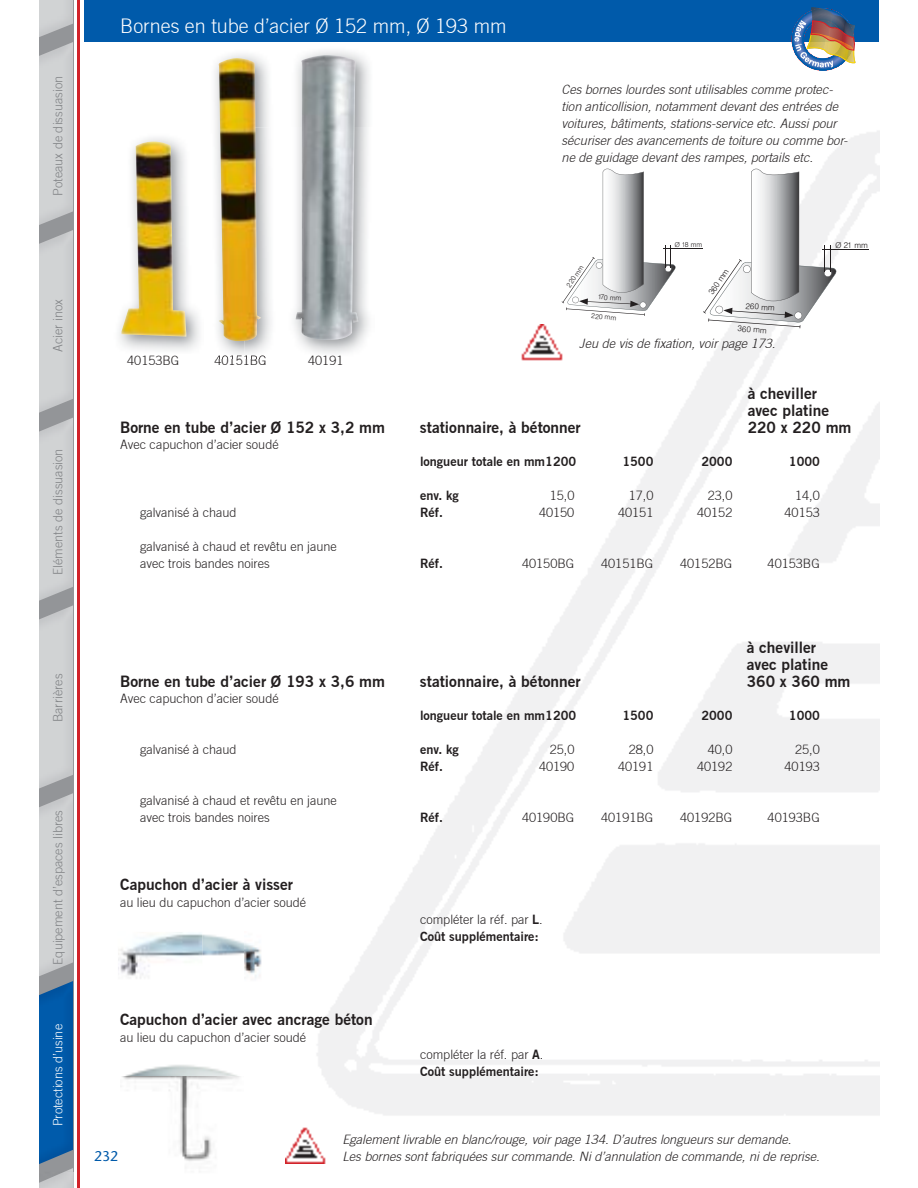
<style>
.page{position:relative;width:918px;height:1188px;background:#fff}
.page>*{position:absolute;margin:0;border:0;box-sizing:border-box;transform-origin:0 0}
.t1{font:300 19.8px "Commerce Light S Si";color:#fff}
.t2{font:600 15.45px/17px "Commerce S Si";color:#231f20}
.t3{font:14.1px "Stone Sans";color:#005aaa}
.t4{font:300 12.75px/17px "Commerce Light S Si";color:#231f20}
.t5{font:italic 300 12.75px/17px "Commerce Light S Si";color:#231f20}
.t6{font:600 12.75px "Commerce S Si";color:#231f20}
.t7{font:300 12.75px "Commerce Light S Si";color:#808285}
.t8{font:300 12.75px "Commerce Light S Si";color:#fff}
.t9{font:300 8.1px "Helvetica BQ";color:#231f20}
.t10{font:300 6.9px "Helvetica BQ";color:#231f20}
.s1{font-family:"Commerce S Si";font-weight:600}
</style>
<div class="page">
<hr style="left:78px;top:0;width:2px;height:1188px;background:#d2232a">
<img style="left:246px;top:131px;width:633px;height:984px">
<img style="left:288px;top:51px;width:86px;height:306px">
<img style="left:296px;top:55px;width:63px;height:285px">
<svg style="left:562px;top:169px;width:115px;height:147px"></svg>
<hr style="left:663px;top:248px;width:40px;height:1px;background:#231f20">
<svg style="left:703px;top:169px;width:135px;height:159px"></svg>
<hr style="left:822px;top:249px;width:46px;height:1px;background:#231f20">
<img style="left:123px;top:1065px;width:116px;height:96px">
<img style="left:246px;top:1077px;width:1px;height:38px">
<img style="left:121px;top:1076px;width:124px;height:1px">
<svg style="left:246px;top:1060px;width:1px;height:17px"></svg>
<img style="left:118px;top:932px;width:145px;height:51px">
<img style="left:120px;top:941px;width:125px;height:1px">
<svg style="left:245px;top:941px;width:18px;height:1px"></svg>
<img style="left:285px;top:1128px;width:41px;height:36px">
<svg style="left:521px;top:323px;width:43px;height:37px"></svg>
<img style="left:562px;top:324px;width:2px;height:36px">
<img style="left:522px;top:324px;width:40px;height:36px">
<img style="left:215px;top:54px;width:54px;height:301px">
<img style="left:245px;top:127px;width:31px;height:231px">
<img style="left:217px;top:355px;width:28px;height:3px">
<img style="left:245px;top:355px;width:21px;height:3px">
<img style="left:219px;top:58px;width:42px;height:283px">
<img style="left:121px;top:142px;width:65px;height:195px">
<div style="left:85px;top:0;width:794px;height:42px;background:#005aaa"></div>
<img style="left:792px;top:7px;width:64px;height:63px">
<div style="left:39px;top:0;width:34px;height:1188px;background:#939598"></div>
<svg style="left:64px;top:1168px;width:10px;height:20px"></svg>
<img style="left:39px;top:1172px;width:34px;height:16px">
<img style="left:39px;top:42px;width:34px;height:183px">
<img style="left:39px;top:0;width:34px;height:37px">
<img style="left:39px;top:230px;width:34px;height:183px">
<img style="left:39px;top:418px;width:34px;height:183px">
<img style="left:39px;top:605px;width:34px;height:184px">
<img style="left:39px;top:793px;width:34px;height:183px">
<img style="left:39px;top:981px;width:34px;height:183px">
<p class="t7" style="left:53px;top:196px;width:121px;rotate:-90deg">Poteaux de dissuasion</p>
<p class="t7" style="left:53px;top:352px;width:54px;rotate:-90deg">Acier inox</p>
<p class="t7" style="left:53px;top:575px;width:128px;rotate:-90deg">Eléments de dissuasion</p>
<p class="t7" style="left:53px;top:722px;width:50px;rotate:-90deg">Barrières</p>
<p class="t7" style="left:53px;top:965px;width:156px;rotate:-90deg">Equipement d’espaces libres</p>
<p class="t8" style="left:53px;top:1126px;width:104px;rotate:-90deg">Protections d’usine</p>
<h1 class="t1" style="left:120px;top:18px;width:388px">Bornes en tube d’acier Ø 152 mm, Ø 193 mm</h1>
<p class="t4" style="left:127px;top:353px;width:54px">40153BG</p>
<p class="t4" style="left:215px;top:353px;width:54px">40151BG</p>
<p class="t4" style="left:308px;top:353px;width:37px">40191</p>
<p class="t5" style="left:562px;top:82px;width:288px">Ces bornes lourdes sont utilisables comme protec&shy;tion anticollision, notamment devant des entrées de voitures, bâtiments, stations-service etc. Aussi pour sécuriser des avancements de toiture ou comme bor&shy;ne de guidage devant des rampes, portails etc.</p>
<p class="t10" style="left:565px;top:284px;width:27px;rotate:-56deg">220 mm</p>
<p class="t10" style="left:598px;top:293px;width:25px;rotate:4deg">170 mm</p>
<p class="t10" style="left:592px;top:312px;width:27px;rotate:4deg">220 mm</p>
<p class="t10" style="left:675px;top:241px;width:29px">Ø 18 mm</p>
<p class="t9" style="left:707px;top:291px;width:31px;rotate:-56deg">360 mm</p>
<p class="t9" style="left:746px;top:301px;width:31px;rotate:4deg">260 mm</p>
<p class="t9" style="left:738px;top:324px;width:31px;rotate:4deg">360 mm</p>
<p class="t5" style="left:579px;top:336px;width:198px">Jeu de vis de fixation, voir page 173.</p>
<p class="t9" style="left:836px;top:240px;width:34px">Ø 21 mm</p>
<p class="t2" style="left:748px;top:386px;width:105px">à cheviller<br>avec platine<br>220 x 220 mm</p>
<p class="t2" style="left:120px;top:420px;width:267px">Borne en tube d’acier Ø 152 x 3,2 mm</p>
<p class="t2" style="left:420px;top:420px;width:162px">stationnaire, à bétonner</p>
<p class="t4" style="left:120px;top:438px;width:160px">Avec capuchon d’acier soudé</p>
<p class="t6" style="left:420px;top:457px;width:158px">longueur totale en mm 1200</p>
<p class="t6" style="left:622px;top:457px;width:33px">1500</p>
<p class="t6" style="left:701px;top:457px;width:33px">2000</p>
<p class="t6" style="left:789px;top:457px;width:33px">1000</p>
<p class="t6" style="left:420px;top:491px;width:40px">env. kg</p>
<p class="t4" style="left:550px;top:488px;width:26px">15,0</p>
<p class="t4" style="left:629px;top:488px;width:26px">17,0</p>
<p class="t4" style="left:708px;top:488px;width:26px">23,0</p>
<p class="t4" style="left:795px;top:488px;width:26px">14,0</p>
<p class="t4" style="left:140px;top:505px;width:98px">galvanisé à chaud</p>
<p class="t6" style="left:420px;top:508px;width:24px">Réf.</p>
<p class="t4" style="left:539px;top:505px;width:37px">40150</p>
<p class="t4" style="left:618px;top:505px;width:37px">40151</p>
<p class="t4" style="left:697px;top:505px;width:37px">40152</p>
<p class="t4" style="left:785px;top:505px;width:37px">40153</p>
<p class="t4" style="left:140px;top:539px;width:198px">galvanisé à chaud et revêtu en jaune avec trois bandes noires</p>
<p class="t6" style="left:420px;top:559px;width:24px">Réf.</p>
<p class="t4" style="left:522px;top:556px;width:54px">40150BG</p>
<p class="t4" style="left:601px;top:556px;width:54px">40151BG</p>
<p class="t4" style="left:680px;top:556px;width:54px">40152BG</p>
<p class="t4" style="left:768px;top:556px;width:54px">40153BG</p>
<p class="t2" style="left:747px;top:640px;width:105px">à cheviller<br>avec platine<br>360 x 360 mm</p>
<p class="t2" style="left:120px;top:674px;width:267px">Borne en tube d’acier Ø 193 x 3,6 mm</p>
<p class="t2" style="left:420px;top:674px;width:162px">stationnaire, à bétonner</p>
<p class="t4" style="left:120px;top:692px;width:160px">Avec capuchon d’acier soudé</p>
<p class="t6" style="left:420px;top:711px;width:158px">longueur totale en mm 1200</p>
<p class="t6" style="left:622px;top:711px;width:33px">1500</p>
<p class="t6" style="left:701px;top:711px;width:33px">2000</p>
<p class="t6" style="left:789px;top:711px;width:33px">1000</p>
<p class="t4" style="left:140px;top:742px;width:98px">galvanisé à chaud</p>
<p class="t6" style="left:420px;top:745px;width:40px">env. kg</p>
<p class="t4" style="left:550px;top:742px;width:26px">25,0</p>
<p class="t4" style="left:629px;top:742px;width:26px">28,0</p>
<p class="t4" style="left:708px;top:742px;width:26px">40,0</p>
<p class="t4" style="left:795px;top:742px;width:26px">25,0</p>
<p class="t6" style="left:420px;top:762px;width:24px">Réf.</p>
<p class="t4" style="left:539px;top:759px;width:37px">40190</p>
<p class="t4" style="left:618px;top:759px;width:37px">40191</p>
<p class="t4" style="left:697px;top:759px;width:37px">40192</p>
<p class="t4" style="left:785px;top:759px;width:37px">40193</p>
<p class="t4" style="left:140px;top:793px;width:198px">galvanisé à chaud et revêtu en jaune avec trois bandes noires</p>
<p class="t6" style="left:420px;top:813px;width:24px">Réf.</p>
<p class="t4" style="left:522px;top:810px;width:54px">40190BG</p>
<p class="t4" style="left:601px;top:810px;width:54px">40191BG</p>
<p class="t4" style="left:680px;top:810px;width:54px">40192BG</p>
<p class="t4" style="left:768px;top:810px;width:54px">40193BG</p>
<p class="t2" style="left:120px;top:877px;width:174px">Capuchon d’acier à visser</p>
<p class="t4" style="left:120px;top:895px;width:188px">au lieu du capuchon d’acier soudé</p>
<p class="t2" style="left:120px;top:1013px;width:254px">Capuchon d’acier avec ancrage béton</p>
<p class="t4" style="left:120px;top:1030px;width:188px">au lieu du capuchon d’acier soudé</p>
<p class="t4" style="left:420px;top:912px;width:124px">compléter la réf. par <span class="s1">L</span>.</p>
<p class="t6" style="left:420px;top:931px;width:120px">Coût supplémentaire:</p>
<p class="t4" style="left:420px;top:1047px;width:125px">compléter la réf. par <span class="s1">A</span>.</p>
<p class="t6" style="left:420px;top:1067px;width:120px">Coût supplémentaire:</p>
<p class="t3" style="left:94px;top:1151px;width:26px">232</p>
<p class="t5" style="left:343px;top:1132px;width:479px">Egalement livrable en blanc/rouge, voir page 134. D’autres longueurs sur demande.<br>Les bornes sont fabriquées sur commande. Ni d’annulation de commande, ni de reprise.</p>
</div>
